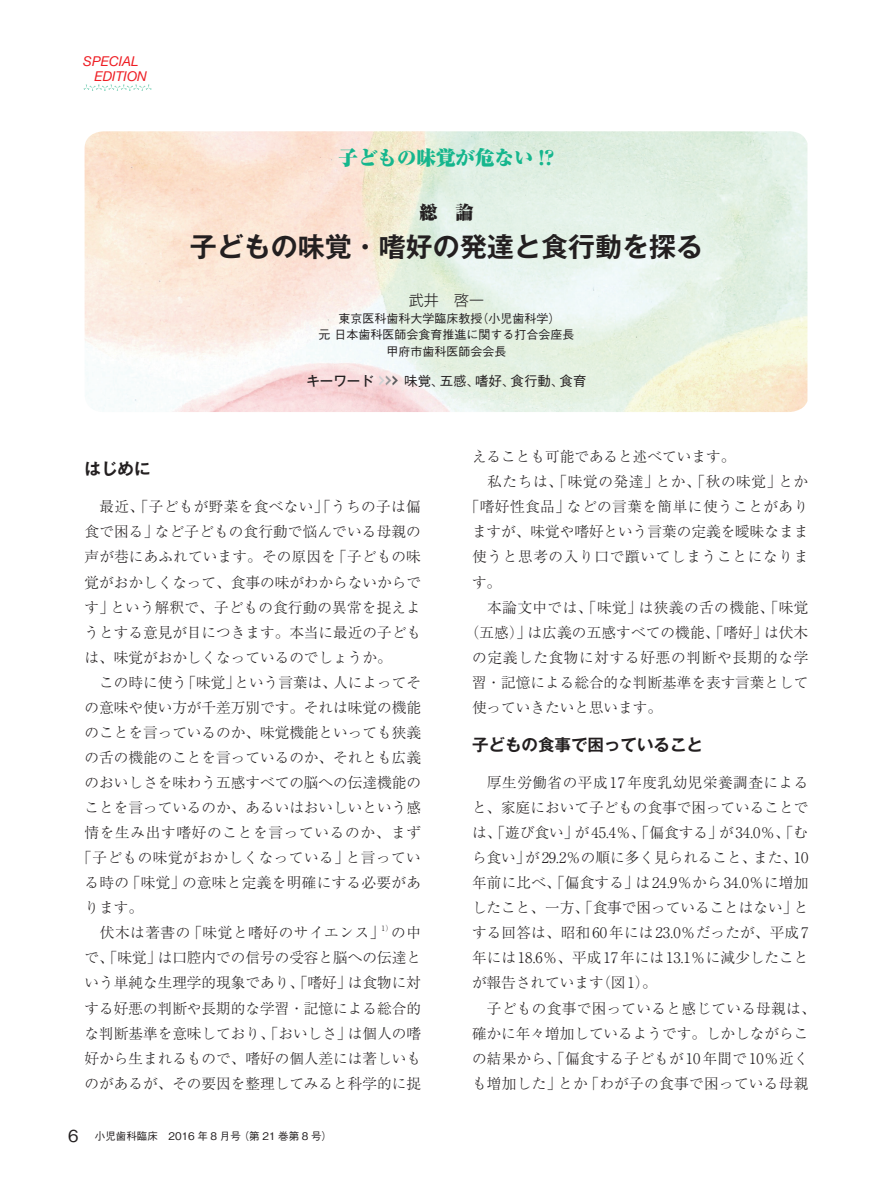
<style>
.page{position:relative;width:893px;height:1191px;background:#fff}
.page>*{position:absolute;margin:0;border:0;box-sizing:border-box;transform-origin:0 0}
.t1{font:700 27px "Gothic MB101 Pro De";color:#231f20}
.t2{font:900 19.5px "Ryumin Pro";color:#15b68d}
.t3{font:900 18px "Ryumin Pro";color:#231f20}
.t4{font:700 16.5px "Gothic MB101 Pro De";color:#231f20}
.t5{font:300 15px "Gothic MB101 Pro";color:#231f20}
.t6{font:300 14.7px/25px "Ryumin Pro";letter-spacing:.005em;color:#231f20;text-align:justify}
.t7{font:300 14.7px "Ryumin Pro";letter-spacing:.035em;color:#231f20}
.t8{font:300 14.7px "Ryumin Pro";letter-spacing:.05em;color:#231f20}
.t9{font:300 14.7px "Ryumin Pro";letter-spacing:.025em;color:#231f20}
.t10{font:300 14.7px "Ryumin Pro";letter-spacing:.045em;color:#231f20}
.t11{font:300 14.7px "Ryumin Pro";letter-spacing:.04em;color:#231f20}
.t12{font:500 13.5px "Gothic BBB Pro";color:#231f20}
.t13{font:italic 13.5px/15px "Helvetica Neue";color:#ee1d23}
.t14{font:500 12px/16.5px "Gothic BBB Pro";color:#231f20;text-align:center}
.t15{font:500 10.5px "Gothic BBB Pro";color:#231f20}
.t16{font:300 7.35px "Ryumin Pro";color:#231f20}
.s1{font-family:"Gothic MB101 Pro"}
.s2{font-family:"Gothic MB101 Pro";font-weight:900;color:#d1d2d4}
.s3{font-family:"Gothic MB101 Pro";font-weight:900;color:#939598}
.s4{font-family:"Gothic MB101 Pro";font-weight:900;color:#57585a}
.s5{font-size:16.5px}
</style>
<div class="page">
<img style="left:85px;top:131px;width:722px;height:281px">
<svg style="left:83px;top:84px;width:69px;height:7px"></svg>
<p class="t13" style="left:95px;top:53px;width:54px;text-indent:-11px">SPECIAL<br>EDITION</p>
<h2 class="t2" style="left:339px;top:143px;width:217px">子どもの味覚が危ない !?</h2>
<p class="t3" style="left:419px;top:198px;width:55px">総　論</p>
<h1 class="t1" style="left:190px;top:224px;width:515px">子どもの味覚・嗜好の発達と食行動を探る</h1>
<p class="t5" style="left:409px;top:287px;width:76px">武井　啓一</p>
<p class="t14" style="left:318px;top:308px;width:257px">東京医科歯科大学臨床教授（小児歯科学）<br>元 日本歯科医師会食育推進に関する打合会座長甲府市歯科医師会会長</p>
<p class="t12" style="left:306px;top:370px;width:282px"><span class="s1">キーワード</span> <span class="s2">＞</span><span class="s3">＞</span><span class="s4">＞</span> 味覚、五感、嗜好、食行動、食育</p>
<p class="t4" style="left:85px;top:455px;width:67px">はじめに</p>
<p class="t9" style="left:85px;top:495px;width:338px">　最近、「子どもが野菜を食べない」「うちの子は偏</p>
<p class="t6" style="left:85px;top:518px;width:338px">食で困る」など子どもの食行動で悩んでいる母親の</p>
<p class="t6" style="left:85px;top:543px;width:338px">声が巷にあふれています。その原因を「子どもの味</p>
<p class="t6" style="left:85px;top:568px;width:338px">覚がおかしくなって、食事の味がわからないからで</p>
<p class="t6" style="left:85px;top:593px;width:338px">す」という解釈で、子どもの食行動の異常を捉えよ</p>
<p class="t6" style="left:85px;top:618px;width:338px">うとする意見が目につきます。本当に最近の子ども</p>
<p class="t6" style="left:85px;top:643px;width:309px">は、味覚がおかしくなっているのでしょうか。</p>
<p class="t6" style="left:85px;top:668px;width:338px">　この時に使う「味覚」という言葉は、人によってそ</p>
<p class="t6" style="left:85px;top:693px;width:338px">の意味や使い方が千差万別です。それは味覚の機能</p>
<p class="t6" style="left:85px;top:718px;width:338px">のことを言っているのか、味覚機能といっても狭義</p>
<p class="t6" style="left:85px;top:743px;width:338px">の舌の機能のことを言っているのか、それとも広義</p>
<p class="t6" style="left:85px;top:769px;width:338px">のおいしさを味わう五感すべての脳への伝達機能の</p>
<p class="t6" style="left:85px;top:794px;width:338px">ことを言っているのか、あるいはおいしいという感</p>
<p class="t8" style="left:85px;top:821px;width:338px">情を生み出す嗜好のことを言っているのか、まず</p>
<p class="t7" style="left:77px;top:846px;width:345px">「子どもの味覚がおかしくなっている」と言ってい</p>
<p class="t9" style="left:85px;top:871px;width:338px">る時の「味覚」の意味と定義を明確にする必要があ</p>
<p class="t6" style="left:85px;top:894px;width:60px">ります。</p>
<p class="t11" style="left:85px;top:921px;width:338px">　伏木は著書の「味覚と嗜好のサイエンス」の中</p>
<p class="t16" style="left:381px;top:922px;width:13px">1）</p>
<p class="t6" style="left:85px;top:944px;width:338px">で、「味覚」は口腔内での信号の受容と脳への伝達という単純な生理学的現象であり、「嗜好」は食物に対する好悪の判断や長期的な学習・記憶による総合的な判断基準を意味しており、「おいしさ」は個人の嗜好から生まれるもので、嗜好の個人差には著しいものがあるが、その要因を整理してみると科学的に捉</p>
<p class="t15" style="left:68px;top:1127px;width:266px"><span class="s5">6　</span>小児歯科臨床　2016 年 8 月号（第 21 巻第 8 号）</p>
<p class="t6" style="left:472px;top:443px;width:265px">えることも可能であると述べています。</p>
<p class="t10" style="left:472px;top:470px;width:338px">　私たちは、「味覚の発達」とか、「秋の味覚」とか</p>
<p class="t7" style="left:465px;top:495px;width:345px">「嗜好性食品」などの言葉を簡単に使うことがあり</p>
<p class="t6" style="left:472px;top:518px;width:338px">ますが、味覚や嗜好という言葉の定義を曖昧なまま</p>
<p class="t8" style="left:472px;top:545px;width:338px">使うと思考の入り口で躓いてしまうことになりま</p>
<p class="t6" style="left:472px;top:568px;width:31px">す。</p>
<p class="t7" style="left:472px;top:595px;width:338px">　本論文中では、「味覚」は狭義の舌の機能、「味覚</p>
<p class="t6" style="left:465px;top:618px;width:345px">（五感）」は広義の五感すべての機能、「嗜好」は伏木</p>
<p class="t8" style="left:472px;top:645px;width:338px">の定義した食物に対する好悪の判断や長期的な学</p>
<p class="t6" style="left:472px;top:668px;width:338px">習・記憶による総合的な判断基準を表す言葉として</p>
<p class="t6" style="left:472px;top:693px;width:192px">使っていきたいと思います。</p>
<p class="t4" style="left:472px;top:731px;width:232px">子どもの食事で困っていること</p>
<p class="t6" style="left:472px;top:768px;width:345px;text-align:left">　厚生労働省の平成17年度乳幼児栄養調査によると、家庭において子どもの食事で困っていることでは、「遊び食い」が45.4％、「偏食する」が34.0％、「むら食い」が29.2％の順に多く見られること、また、10年前に比べ、「偏食する」は24.9％から34.0％に増加したこと、一方、「食事で困っていることはない」とする回答は、昭和60年には23.0％だったが、平成7年には18.6％、平成17年には13.1％に減少したことが報告されています（図1）。<br>　子どもの食事で困っていると感じている母親は、確かに年々増加しているようです。しかしながらこの結果から、「偏食する子どもが10年間で10％近くも増加した」とか「わが子の食事で困っている母親</p>
</div>
